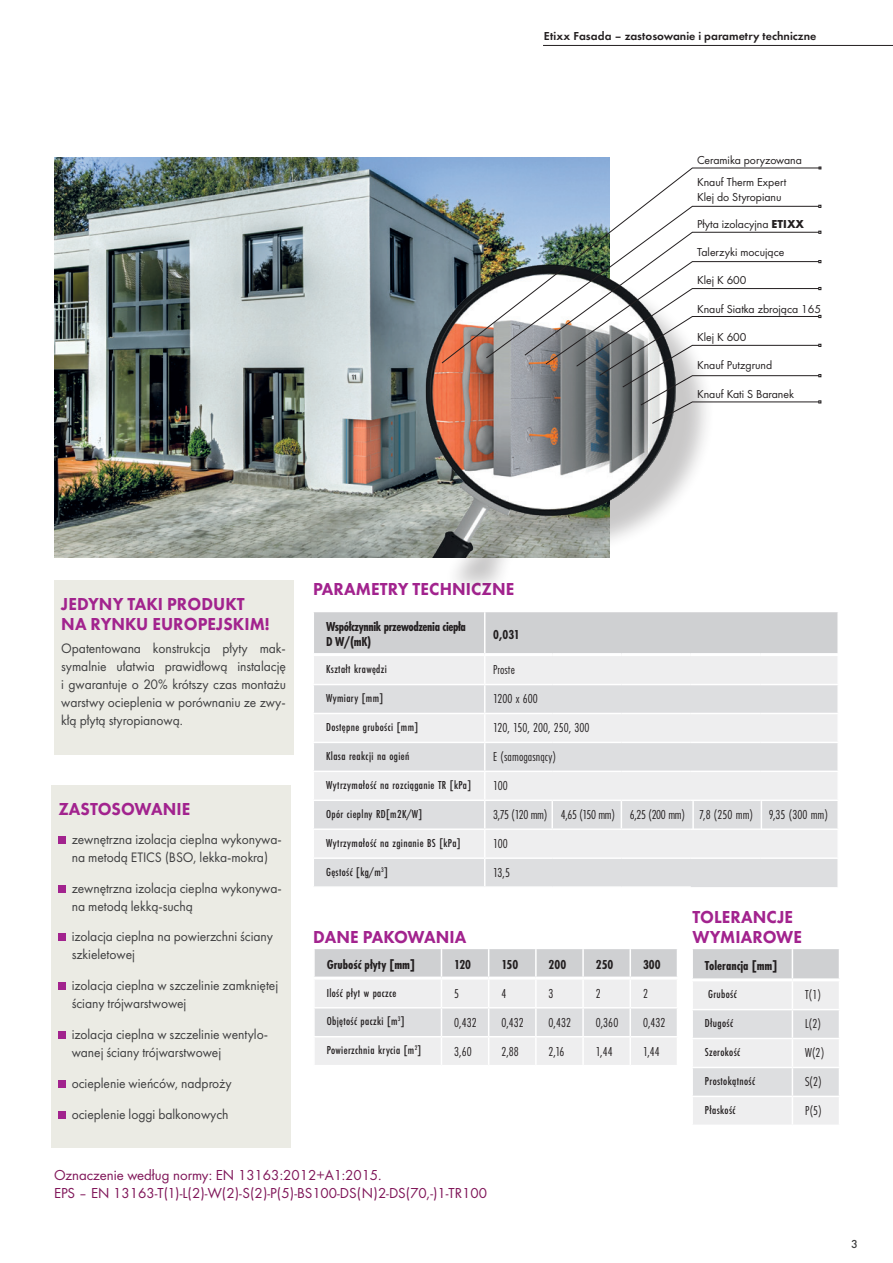
<style>
.page{position:relative;width:893px;height:1263px;background:#fff}
.page>*{position:absolute;margin:0;border:0;box-sizing:border-box;transform-origin:0 0}
.t1{font:800 18px/20.2px "Futura PT";letter-spacing:.005em;color:#a2238e;scale:.95 1}
.Futura_Bold_18{font:15px/18px "Futura Boo";color:#801659}
.tekst_artykułu_ciągł{font:14.25px/18px "Futura PT";letter-spacing:-.005em;color:#3e3e3f;scale:.95 1}
.dane_tabeli_lewa{font:13.5px "Futura PT Cond";letter-spacing:.005em;color:#231f20}
.Tytul_tabeli{font:700 13.5px/15px "Futura PT Cond";letter-spacing:-.025em;color:#231f20}
.Tytul_tabeli-2{font:700 13.5px "Futura PT Cond";color:#231f20}
.t2{font:500 12px "Futura PT Cond";letter-spacing:.03em;color:#231f20}
.t3{font:12px/14.1px "Futura Boo";color:#231f20}
.Futura_Bold_18-2{font:12px "Futura Dem";color:#231f20}
.t4{font:500 12px "Futura PT";color:#3e3e3f}
.s1{font-family:"Futura";font-weight:700}
</style>
<div class="page">
<div style="left:51px;top:785px;width:239px;height:363px;background:#ebebe4"></div>
<div style="left:58px;top:836px;width:8px;height:8px;background:#a2238e"></div>
<div style="left:58px;top:885px;width:8px;height:8px;background:#a2238e"></div>
<div style="left:58px;top:933px;width:8px;height:8px;background:#a2238e"></div>
<div style="left:58px;top:982px;width:8px;height:8px;background:#a2238e"></div>
<div style="left:58px;top:1031px;width:8px;height:8px;background:#a2238e"></div>
<div style="left:58px;top:1080px;width:8px;height:8px;background:#a2238e"></div>
<div style="left:58px;top:1110px;width:8px;height:8px;background:#a2238e"></div>
<svg style="left:314px;top:949px;width:363px;height:116px;background:#e4e4e5"></svg>
<hr style="left:583px;top:1036px;width:47px;height:1px;background:#fff">
<hr style="left:630px;top:1036px;width:48px;height:1px;background:#fff">
<svg style="left:692px;top:949px;width:147px;height:176px;background:#e5e5e6"></svg>
<hr style="left:792px;top:1124px;width:48px;height:2px;background:#fff">
<hr style="left:543px;top:45px;width:350px;height:1px;background:#231f20">
<div style="left:54px;top:580px;width:239px;height:175px;background:#ebebe4"></div>
<img style="left:54px;top:158px;width:556px;height:399px">
<div style="left:434px;top:274px;width:281px;height:323px;background:#231f20;opacity:.25"></div>
<img style="left:338px;top:226px;width:377px;height:331px">
<svg style="left:441px;top:167px;width:378px;height:197px"></svg>
<img style="left:486px;top:206px;width:333px;height:153px">
<svg style="left:524px;top:231px;width:297px;height:193px"></svg>
<svg style="left:314px;top:612px;width:524px;height:274px;background:#e3e4e5"></svg>
<p class="Futura_Bold_18-2" style="left:544px;top:28px;width:274px">Etixx Fasada – zastosowanie i parametry techniczne</p>
<p class="t3" style="left:697px;top:153px;width:106px">Ceramika poryzowana</p>
<p class="t3" style="left:697px;top:175px;width:91px">Knauf Therm Expert<br>Klej do Styropianu</p>
<p class="t3" style="left:697px;top:217px;width:109px">Płyta izolacyjna <span class="s1">ETIXX</span></p>
<p class="t3" style="left:697px;top:245px;width:89px">Talerzyki mocujące</p>
<p class="t3" style="left:697px;top:273px;width:51px">Klej K 600</p>
<p class="t3" style="left:697px;top:302px;width:126px">Knauf Siatka zbrojąca 165</p>
<p class="t3" style="left:697px;top:330px;width:51px">Klej K 600</p>
<p class="t3" style="left:697px;top:358px;width:77px">Knauf Putzgrund</p>
<p class="t3" style="left:697px;top:386px;width:98px">Knauf Kati S Baranek</p>
<p class="t1" style="left:61px;top:594px;width:221px">JEDYNY TAKI PRODUKT<br>NA RYNKU EUROPEJSKIM!</p>
<p class="tekst_artykułu_ciągł" style="left:61px;top:639px;width:238px;text-align:justify">Opatentowana konstrukcja płyty mak&shy;symalnie ułatwia prawidłową instalację i gwarantuje o 20% krótszy czas montażu warstwy ocieplenia w porównaniu ze zwy&shy;kłą płytą styropianową.</p>
<p class="t1" style="left:58px;top:799px;width:140px">ZASTOSOWANIE</p>
<p class="tekst_artykułu_ciągł" style="left:72px;top:830px;width:223px">zewnętrzna izolacja cieplna wykonywa&shy;na metodą ETICS (BSO, lekka-mokra)</p>
<p class="tekst_artykułu_ciągł" style="left:72px;top:879px;width:223px">zewnętrzna izolacja cieplna wykonywa&shy;na metodą lekką-suchą</p>
<p class="tekst_artykułu_ciągł" style="left:72px;top:928px;width:213px">izolacja cieplna na powierzchni ściany szkieletowej</p>
<p class="tekst_artykułu_ciągł" style="left:72px;top:976px;width:219px">izolacja cieplna w szczelinie zamkniętej ściany trójwarstwowej</p>
<p class="tekst_artykułu_ciągł" style="left:72px;top:1025px;width:208px">izolacja cieplna w szczelinie wentylo&shy;wanej ściany trójwarstwowej</p>
<p class="tekst_artykułu_ciągł" style="left:72px;top:1074px;width:170px">ocieplenie wieńców, nadproży</p>
<p class="tekst_artykułu_ciągł" style="left:72px;top:1105px;width:167px">ocieplenie loggi balkonowych</p>
<p class="t1" style="left:313px;top:579px;width:213px">PARAMETRY TECHNICZNE</p>
<p class="Tytul_tabeli" style="left:326px;top:619px;width:141px">Współczynnik przewodzenia ciepła<br>D W/(mK)</p>
<p class="Tytul_tabeli" style="left:493px;top:627px;width:28px">0,031</p>
<p class="t2" style="left:326px;top:662px;width:62px">Kształt krawędzi</p>
<p class="dane_tabeli_lewa" style="left:493px;top:662px;width:23px">Proste</p>
<p class="t2" style="left:326px;top:691px;width:59px">Wymiary [mm]</p>
<p class="dane_tabeli_lewa" style="left:493px;top:691px;width:46px">1200 x 600</p>
<p class="t2" style="left:326px;top:720px;width:94px">Dostępne grubości [mm]</p>
<p class="dane_tabeli_lewa" style="left:493px;top:720px;width:98px">120, 150, 200, 250, 300</p>
<p class="t2" style="left:326px;top:749px;width:85px">Klasa reakcji na ogień</p>
<p class="dane_tabeli_lewa" style="left:493px;top:749px;width:64px">E (samogasnący)</p>
<p class="t2" style="left:326px;top:778px;width:147px">Wytrzymałość na rozciąganie TR [kPa]</p>
<p class="dane_tabeli_lewa" style="left:493px;top:778px;width:16px">100</p>
<p class="t2" style="left:326px;top:807px;width:98px">Opór cieplny RD[m2K/W]</p>
<p class="dane_tabeli_lewa" style="left:493px;top:807px;width:56px">3,75 (120 mm)</p>
<p class="dane_tabeli_lewa" style="left:561px;top:807px;width:56px">4,65 (150 mm)</p>
<p class="dane_tabeli_lewa" style="left:630px;top:807px;width:57px">6,25 (200 mm)</p>
<p class="dane_tabeli_lewa" style="left:699px;top:807px;width:55px">7,8 (250 mm)</p>
<p class="dane_tabeli_lewa" style="left:769px;top:807px;width:61px">9,35 (300 mm)</p>
<p class="t2" style="left:326px;top:836px;width:136px">Wytrzymałość na zginanie BS [kPa]</p>
<p class="dane_tabeli_lewa" style="left:493px;top:836px;width:16px">100</p>
<p class="t2" style="left:326px;top:865px;width:63px">Gęstość [kg/m<sup>3</sup>]</p>
<p class="dane_tabeli_lewa" style="left:493px;top:865px;width:18px">13,5</p>
<p class="t1" style="left:313px;top:926px;width:163px">DANE PAKOWANIA</p>
<p class="Tytul_tabeli-2" style="left:327px;top:956px;width:90px">Grubość płyty [mm]</p>
<p class="Tytul_tabeli" style="left:454px;top:957px;width:18px">120</p>
<p class="Tytul_tabeli" style="left:501px;top:957px;width:18px">150</p>
<p class="Tytul_tabeli" style="left:549px;top:957px;width:19px">200</p>
<p class="Tytul_tabeli" style="left:596px;top:957px;width:19px">250</p>
<p class="Tytul_tabeli" style="left:643px;top:957px;width:19px">300</p>
<p class="t2" style="left:327px;top:985px;width:71px">Ilość płyt w paczce</p>
<p class="dane_tabeli_lewa" style="left:454px;top:985px;width:6px">5</p>
<p class="dane_tabeli_lewa" style="left:501px;top:985px;width:6px">4</p>
<p class="dane_tabeli_lewa" style="left:549px;top:985px;width:6px">3</p>
<p class="dane_tabeli_lewa" style="left:596px;top:985px;width:6px">2</p>
<p class="dane_tabeli_lewa" style="left:643px;top:985px;width:6px">2</p>
<p class="t2" style="left:327px;top:1014px;width:79px">Objętość paczki [m<sup>3</sup>]</p>
<p class="dane_tabeli_lewa" style="left:454px;top:1014px;width:24px">0,432</p>
<p class="dane_tabeli_lewa" style="left:501px;top:1014px;width:24px">0,432</p>
<p class="dane_tabeli_lewa" style="left:549px;top:1014px;width:24px">0,432</p>
<p class="dane_tabeli_lewa" style="left:596px;top:1014px;width:24px">0,360</p>
<p class="dane_tabeli_lewa" style="left:643px;top:1014px;width:24px">0,432</p>
<p class="t2" style="left:327px;top:1043px;width:96px">Powierzchnia krycia [m<sup>2</sup>]</p>
<p class="dane_tabeli_lewa" style="left:454px;top:1043px;width:19px">3,60</p>
<p class="dane_tabeli_lewa" style="left:501px;top:1043px;width:19px">2,88</p>
<p class="dane_tabeli_lewa" style="left:549px;top:1043px;width:17px">2,16</p>
<p class="dane_tabeli_lewa" style="left:596px;top:1043px;width:18px">1,44</p>
<p class="dane_tabeli_lewa" style="left:643px;top:1043px;width:18px">1,44</p>
<p class="t1" style="left:693px;top:906px;width:117px">TOLERANCJE<br>WYMIAROWE</p>
<p class="Tytul_tabeli-2" style="left:705px;top:957px;width:74px">Tolerancja [mm]</p>
<p class="t2" style="left:708px;top:987px;width:30px">Grubość</p>
<p class="dane_tabeli_lewa" style="left:805px;top:987px;width:17px">T(1)</p>
<p class="t2" style="left:705px;top:1016px;width:30px">Długość</p>
<p class="dane_tabeli_lewa" style="left:805px;top:1016px;width:17px">L(2)</p>
<p class="t2" style="left:705px;top:1045px;width:37px">Szerokość</p>
<p class="dane_tabeli_lewa" style="left:805px;top:1045px;width:20px">W(2)</p>
<p class="t2" style="left:705px;top:1074px;width:52px">Prostokątność</p>
<p class="dane_tabeli_lewa" style="left:805px;top:1074px;width:18px">S(2)</p>
<p class="t2" style="left:705px;top:1103px;width:32px">Płaskość</p>
<p class="dane_tabeli_lewa" style="left:805px;top:1103px;width:18px">P(5)</p>
<p class="Futura_Bold_18" style="left:54px;top:1166px;width:434px">Oznaczenie według normy: EN 13163:2012+A1:2015.<br>EPS – EN 13163-T(1)-L(2)-W(2)-S(2)-P(5)-BS100-DS(N)2-DS(70,-)1-TR100</p>
<p class="t4" style="left:851px;top:1237px;width:8px">3</p>
</div>
